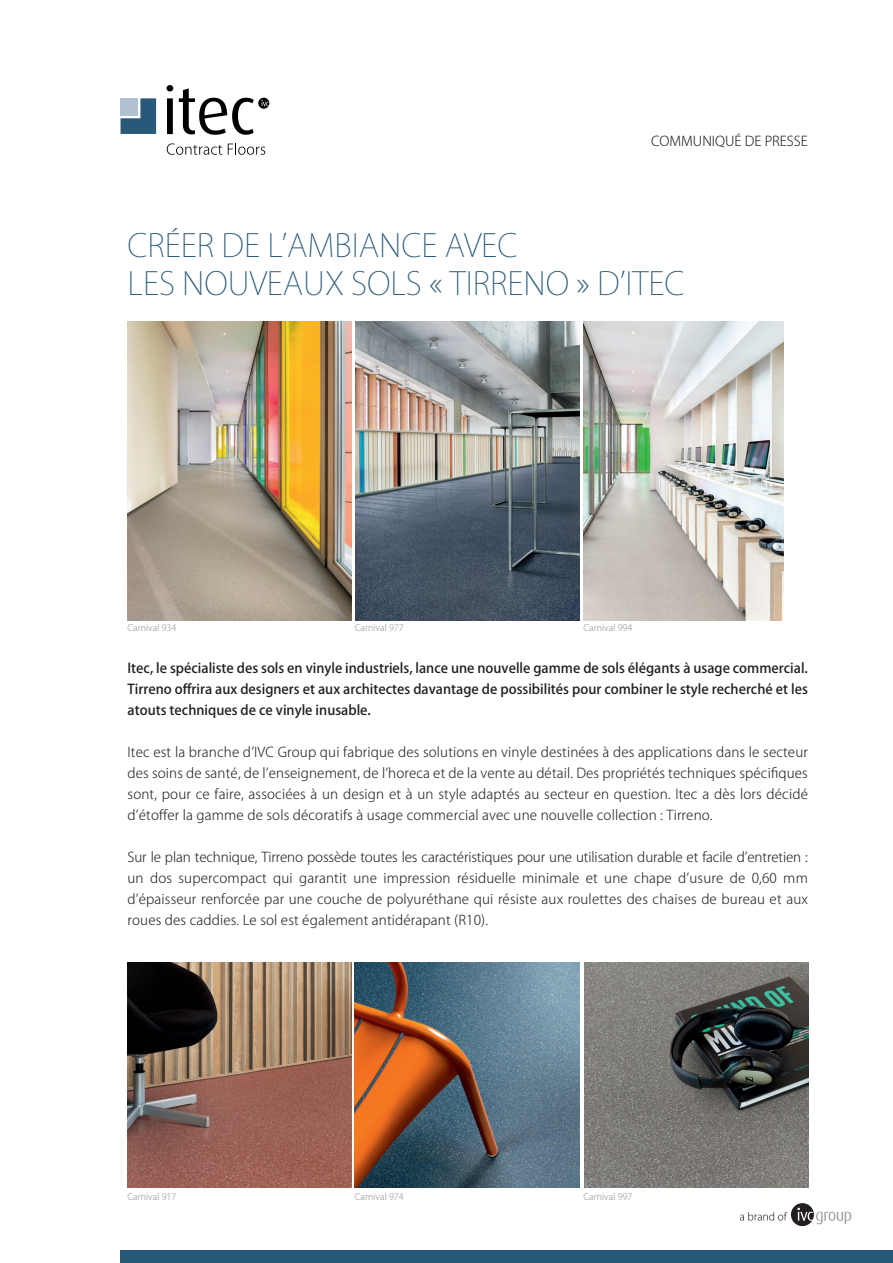
<style>
.page{position:relative;width:893px;height:1263px;background:#fff}
.page>*{position:absolute;margin:0;border:0;box-sizing:border-box;transform-origin:0 0}
.t1{font:200 31.5px "Koz Go Pro";color:#295978}
.t2{font:300 13.5px/21px "Koz Go Pro";color:#231f20;text-align:justify}
.t3{font:500 13.5px/21px "Koz Go Pro";color:#231f20;text-align:justify}
.t4{font:300 9px "Koz Go Pro";color:#939598}
</style>
<div class="page">
<svg style="left:166px;top:85px;width:7px;height:49px"></svg>
<svg style="left:167px;top:143px;width:55px;height:12px"></svg>
<svg style="left:228px;top:143px;width:37px;height:12px"></svg>
<svg style="left:121px;top:98px;width:35px;height:36px"></svg>
<svg style="left:179px;top:88px;width:90px;height:47px"></svg>
<div style="left:121px;top:1250px;width:772px;height:13px;background:#265a77"></div>
<svg style="left:740px;top:1203px;width:111px;height:23px"></svg>
<img style="left:128px;top:321px;width:224px;height:299px">
<img style="left:356px;top:321px;width:224px;height:299px">
<img style="left:584px;top:321px;width:199px;height:299px">
<img style="left:128px;top:962px;width:224px;height:226px">
<img style="left:584px;top:962px;width:225px;height:226px">
<img style="left:355px;top:962px;width:224px;height:226px">
<p class="t2" style="left:651px;top:131px;width:158px">COMMUNIQUÉ DE PRESSE</p>
<p class="t1" style="left:128px;top:224px;width:391px">CRÉER DE L’AMBIANCE AVEC</p>
<p class="t1" style="left:128px;top:262px;width:558px">LES NOUVEAUX SOLS « TIRRENO » D’ITEC</p>
<p class="t4" style="left:128px;top:622px;width:50px">Carnival 934</p>
<p class="t4" style="left:355px;top:622px;width:50px">Carnival 977</p>
<p class="t4" style="left:584px;top:622px;width:50px">Carnival 994</p>
<p class="t3" style="left:128px;top:658px;width:682px">Itec, le spécialiste des sols en vinyle industriels, lance une nouvelle gamme de sols élégants à usage commercial.<br>Tirreno offrira aux designers et aux architectes davantage de possibilités pour combiner le style recherché et les atouts techniques de ce vinyle inusable.</p>
<p class="t2" style="left:128px;top:741px;width:682px">Itec est la branche d’IVC Group qui fabrique des solutions en vinyle destinées à des applications dans le secteur des soins de santé, de l’enseignement, de l’horeca et de la vente au détail. Des propriétés techniques spécifiques sont, pour ce faire, associées à un design et à un style adaptés au secteur en question. Itec a dès lors décidé d’étoffer la gamme de sols décoratifs à usage commercial avec une nouvelle collection : Tirreno.</p>
<p class="t2" style="left:128px;top:846px;width:682px">Sur le plan technique, Tirreno possède toutes les caractéristiques pour une utilisation durable et facile d’entretien :</p>
<p class="t2" style="left:128px;top:867px;width:682px">un dos supercompact qui garantit une impression résiduelle minimale et une chape d’usure de 0,60 mm d’épaisseur renforcée par une couche de polyuréthane qui résiste aux roulettes des chaises de bureau et aux roues des caddies. Le sol est également antidérapant (R10).</p>
<p class="t4" style="left:128px;top:1190px;width:50px">Carnival 917</p>
<p class="t4" style="left:355px;top:1190px;width:50px">Carnival 974</p>
<p class="t4" style="left:584px;top:1190px;width:50px">Carnival 997</p>
</div>
